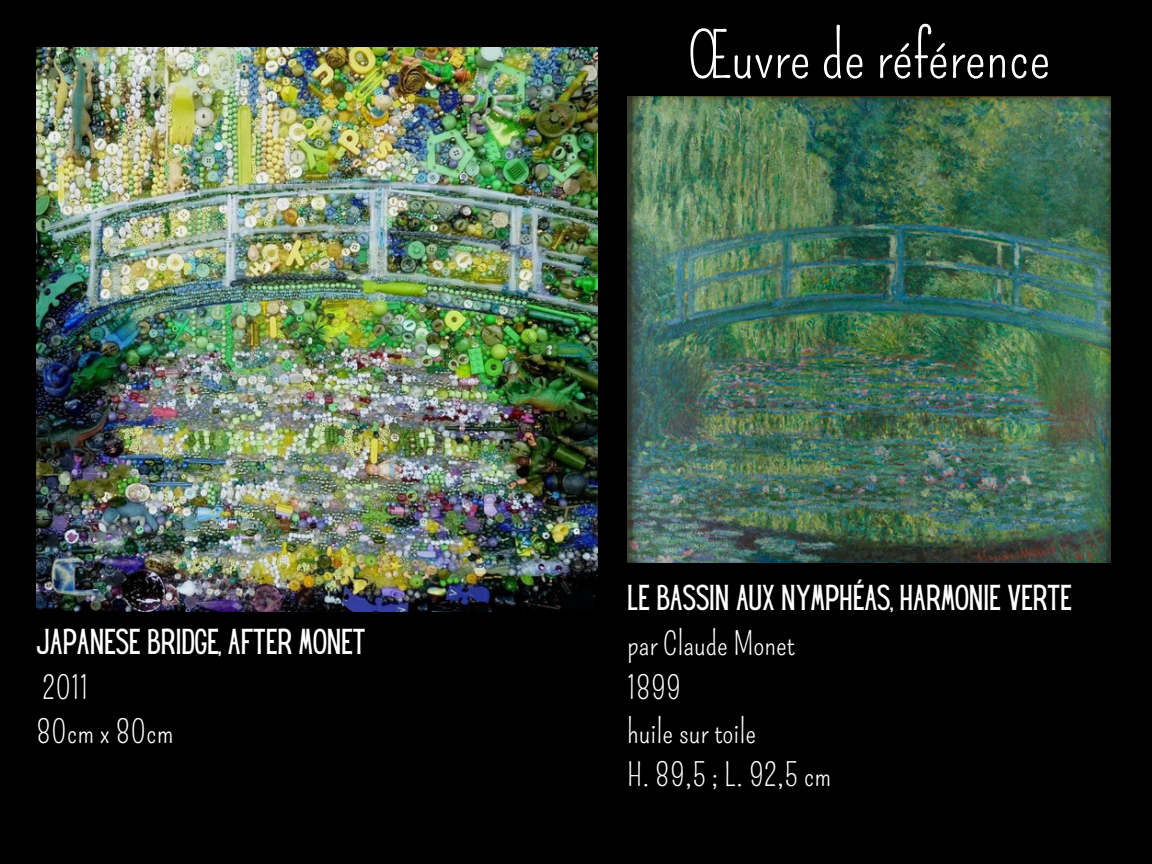
<style>
.page{position:relative;width:1152px;height:864px;background:#000}
.page>*{position:absolute;margin:0;border:0;box-sizing:border-box;transform-origin:0 0}
.t1{font:61.95px "Pompiere";color:#fff}
.t2{font:31.5px/43.8px "Pompiere";color:#fff}
.t3{font:31.5px "Hey Gotcha";color:#fff}
</style>
<div class="page">
<img style="left:36px;top:48px;width:562px;height:563px">
<img style="left:627px;top:96px;width:484px;height:467px">
<p class="t3" style="left:36px;top:628px;width:329px">JAPANESE BRIDGE, AFTER MONET</p>
<p class="t2" style="left:36px;top:666px;width:138px">2011<br>80cm x 80cm</p>
<h1 class="t1" style="left:688px;top:20px;width:364px">Œuvre de référence</h1>
<p class="t3" style="left:627px;top:585px;width:444px">LE BASSIN AUX NYMPHÉAS, HARMONIE VERTE</p>
<p class="t2" style="left:627px;top:622px;width:205px">par Claude Monet<br>1899<br>huile sur toile<br>H. 89,5 ; L. 92,5 cm</p>
</div>
